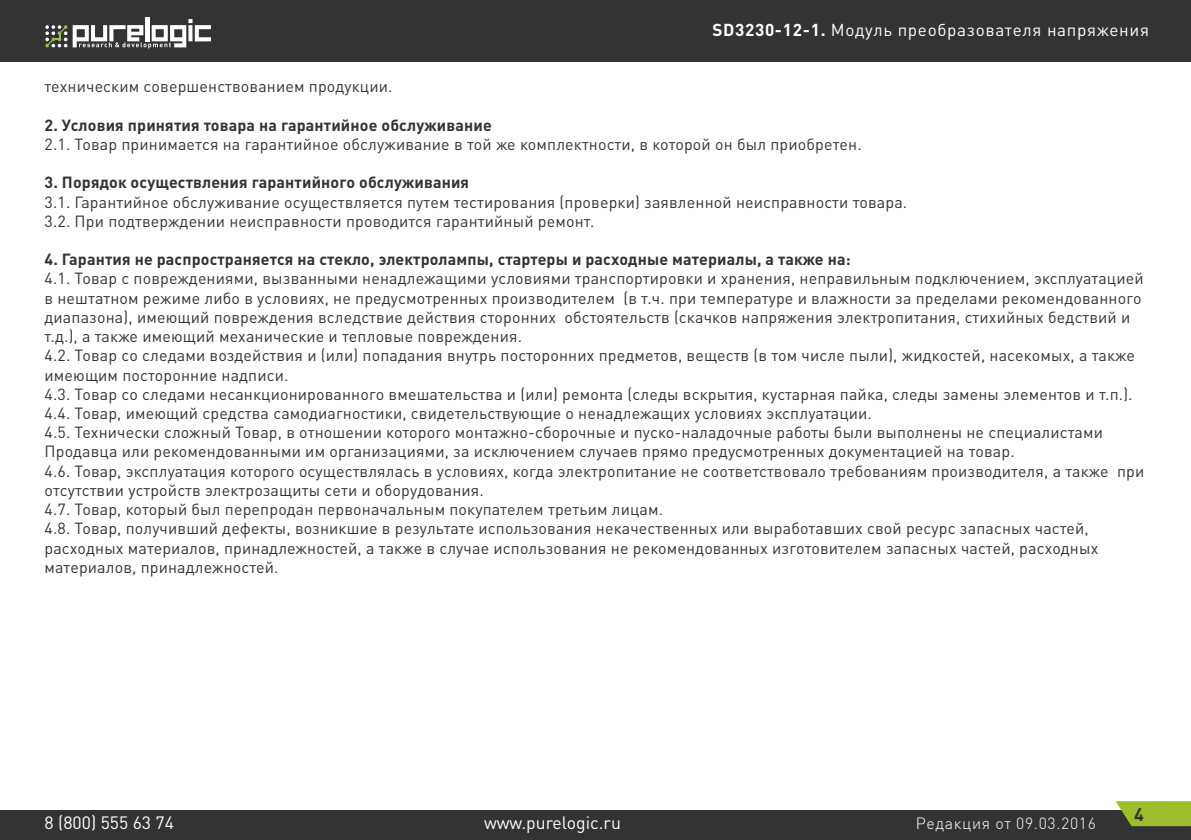
<style>
.page{position:relative;width:1191px;height:840px;background:#fff}
.page>*{position:absolute;margin:0;border:0;box-sizing:border-box;transform-origin:0 0}
.t1{font:700 18px "DIN Pro";color:#333334}
.t2{font:17.6px "DIN Pro";color:#fff}
.t3{font:17px "DIN Pro";letter-spacing:.04em;color:#fff}
.t4{font:16px/19.2px "DIN Pro";letter-spacing:.01em;color:#333334}
.t5{font:700 16px "DIN Pro";letter-spacing:.01em;color:#333334}
.t6{font:300 16px "DIN Pro";letter-spacing:.04em;color:#fff}
.s1{font-weight:700}
</style>
<div class="page">
<div style="left:0;top:0;width:1191px;height:61px;background:#333334"></div>
<hr style="left:145px;top:17px;width:4px;height:24px;background:#fff">
<svg style="left:45px;top:25px;width:22px;height:22px"></svg>
<svg style="left:73px;top:19px;width:138px;height:30px"></svg>
<div style="left:0;top:810px;width:1191px;height:29px;background:#333334"></div>
<svg style="left:1115px;top:801px;width:76px;height:24px;background:#97b232"></svg>
<p class="t3" style="left:712px;top:18px;width:438px"><span class="s1">SD3230-12-1.</span> Модуль преобразователя напряжения</p>
<p class="t4" style="left:45px;top:76px;width:349px">техническим совершенствованием продукции.</p>
<p class="t5" style="left:45px;top:114px;width:449px">2. Условия принятия товара на гарантийное обслуживание</p>
<p class="t4" style="left:45px;top:134px;width:818px">2.1. Товар принимается на гарантийное обслуживание в той же комплектности, в которой он был приобретен.</p>
<p class="t5" style="left:45px;top:172px;width:426px">3. Порядок осуществления гарантийного обслуживания</p>
<p class="t4" style="left:45px;top:191px;width:864px">3.1. Гарантийное обслуживание осуществляется путем тестирования (проверки) заявленной неисправности товара.<br>3.2. При подтверждении неисправности проводится гарантийный ремонт.</p>
<p class="t5" style="left:45px;top:248px;width:807px">4. Гарантия не распространяется на стекло, электролампы, стартеры и расходные материалы, а также на:</p>
<p class="t4" style="left:45px;top:268px;width:1101px">4.1. Товар с повреждениями, вызванными ненадлежащими условиями транспортировки и хранения, неправильным подключением, эксплуатацией в нештатном режиме либо в условиях, не предусмотренных производителем (в т.ч. при температуре и влажности за пределами рекомендованного диапазона), имеющий повреждения вследствие действия сторонних обстоятельств (скачков напряжения электропитания, стихийных бедствий и т.д.), а также имеющий механические и тепловые повреждения.<br>4.2. Товар со следами воздействия и (или) попадания внутрь посторонних предметов, веществ (в том числе пыли), жидкостей, насекомых, а также имеющим посторонние надписи.<br>4.3. Товар со следами несанкционированного вмешательства и (или) ремонта (следы вскрытия, кустарная пайка, следы замены элементов и т.п.).<br>4.4. Товар, имеющий средства самодиагностики, свидетельствующие о ненадлежащих условиях эксплуатации.<br>4.5. Технически сложный Товар, в отношении которого монтажно-сборочные и пуско-наладочные работы были выполнены не специалистами Продавца или рекомендованными им организациями, за исключением случаев прямо предусмотренных документацией на товар.<br>4.6. Товар, эксплуатация которого осуществлялась в условиях, когда электропитание не соответствовало требованиям производителя, а также при отсутствии устройств электрозащиты сети и оборудования.<br>4.7. Товар, который был перепродан первоначальным покупателем третьим лицам.<br>4.8. Товар, получивший дефекты, возникшие в результате использования некачественных или выработавших свой ресурс запасных частей, расходных материалов, принадлежностей, а также в случае использования не рекомендованных изготовителем запасных частей, расходных материалов, принадлежностей.</p>
<p class="t2" style="left:45px;top:810px;width:131px">8 (800) 555 63 74</p>
<p class="t2" style="left:484px;top:810px;width:138px">www.purelogic.ru</p>
<p class="t6" style="left:916px;top:813px;width:182px">Редакция от 09.03.2016</p>
<p class="t1" style="left:1134px;top:801px;width:11px">4</p>
</div>
